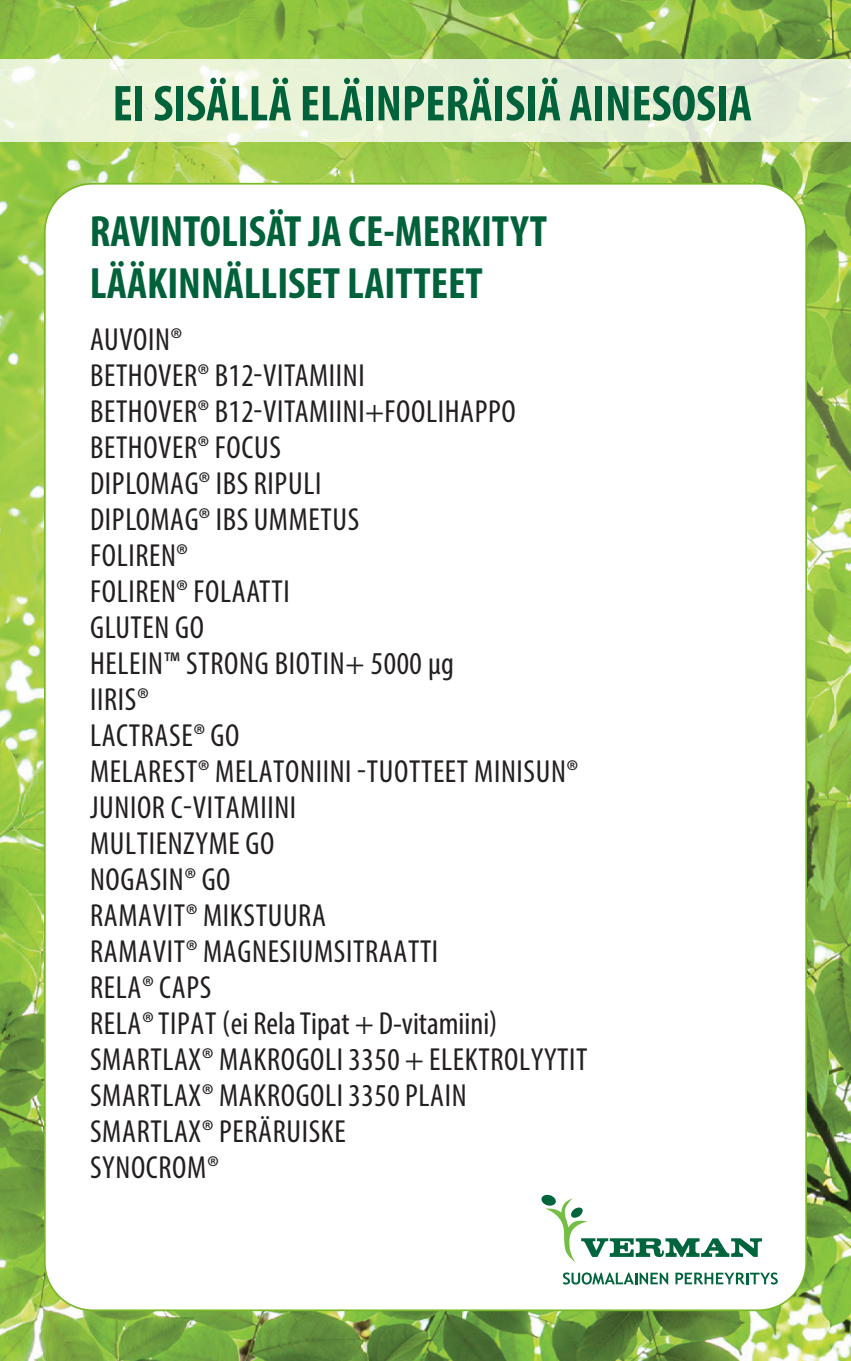
<style>
.page{position:relative;width:851px;height:1361px;background:#fff}
.page>*{position:absolute;margin:0;border:0;box-sizing:border-box;transform-origin:0 0}
.t1{font:700 condensed 50.8px "Myriad Pro";color:#00623a}
.t2{font:700 condensed 44px/52.8px "Myriad Pro";color:#00623a}
.t3{font:condensed 32px/36px "Myriad Pro";letter-spacing:.02em;color:#231f20}
</style>
<div class="page">
<img style="left:0;top:0;width:850px;height:1361px">
<svg style="left:0;top:60px;width:850px;height:82px;fill:#e8f3d6"></svg>
<div style="left:45px;top:184px;width:761px;height:1126px;background:#fff;border-radius:48px"></div>
<svg style="left:541px;top:1195px;width:220px;height:67px"></svg>
<svg style="left:563px;top:1272px;width:105px;height:12px"></svg>
<svg style="left:675px;top:1272px;width:102px;height:12px"></svg>
<p class="t1" style="left:112px;top:72px;width:641px">EI SISÄLLÄ ELÄINPERÄISIÄ AINESOSIA</p>
<p class="t2" style="left:90px;top:204px;width:459px">RAVINTOLISÄT JA CE-MERKITYT<br>LÄÄKINNÄLLISET LAITTEET</p>
<p class="t3" style="left:90px;top:320px;width:499px">AUVOIN®<br>BETHOVER® B12-VITAMIINI<br>BETHOVER® B12-VITAMIINI+FOOLIHAPPO<br>BETHOVER® FOCUS<br>DIPLOMAG® IBS RIPULI<br>DIPLOMAG® IBS UMMETUS<br>FOLIREN®<br>FOLIREN® FOLAATTI<br>GLUTEN GO<br>HELEIN™ STRONG BIOTIN+ 5000 μg<br>IIRIS®<br>LACTRASE® GO<br>MELAREST® MELATONIINI -TUOTTEET MINISUN®<br>JUNIOR C-VITAMIINI<br>MULTIENZYME GO<br>NOGASIN® GO<br>RAMAVIT® MIKSTUURA<br>RAMAVIT® MAGNESIUMSITRAATTI<br>RELA® CAPS<br>RELA® TIPAT (ei Rela Tipat + D-vitamiini)<br>SMARTLAX® MAKROGOLI 3350 + ELEKTROLYYTIT<br>SMARTLAX® MAKROGOLI3350 PLAIN<br>SMARTLAX® PERÄRUISKE<br>SYNOCROM®</p>
</div>
